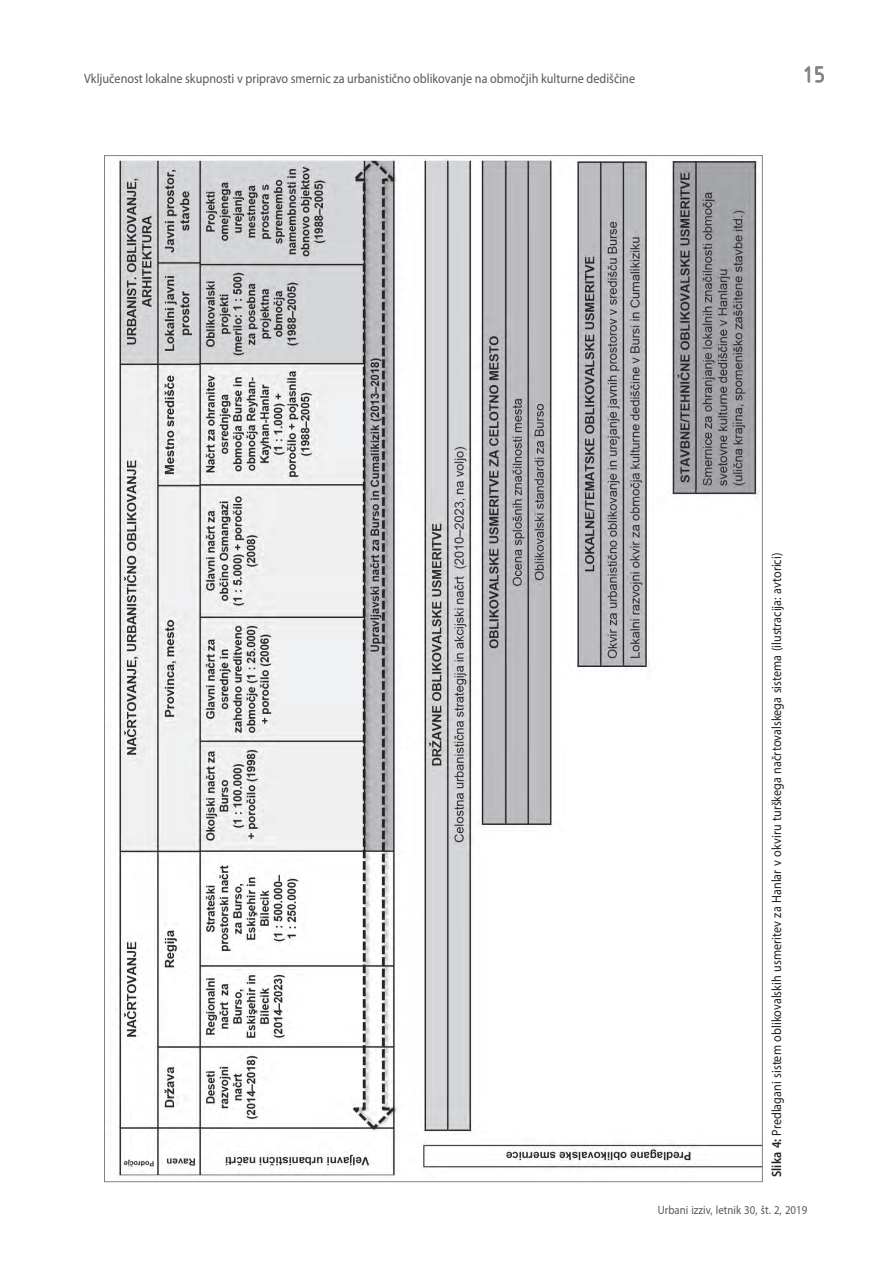
<style>
.page{position:relative;width:894px;height:1261px;background:#fff}
.page>*{position:absolute;margin:0;border:0;box-sizing:border-box;transform-origin:0 0}
.t1{font:24px "ISOCTEUR";color:#808285}
.t2{font:13.5px "Myriad Pro";color:#231f20;scale:.9 1}
.t3{font:13.5px "Myriad Pro";color:#57585a;scale:.9 1}
.t4{font:12px "Myriad Pro";color:#57585a;scale:.9 1}
.s1{font-weight:600}
</style>
<div class="page">
<svg style="left:804px;top:66px;width:20px;height:17px"></svg>
<img style="left:118px;top:158px;width:642px;height:1019px">
<p class="t3" style="left:84px;top:70px;width:613px">Vključenost lokalne skupnosti v pripravo smernic za urbanistično oblikovanje na območjih kulturne dediščine</p>
<h1 class="t1" style="left:799px;top:59px;width:31px">15</h1>
<p class="t2" style="left:768px;top:1177px;width:695px;rotate:-90deg"><span class="s1">Slika 4:</span> Predlagani sistem oblikovalskih usmeritev za Hanlar v okviru turškega načrtovalskega sistema (ilustracija: avtorici)</p>
<p class="t4" style="left:658px;top:1203px;width:168px">Urbani izziv, letnik 30, št. 2, 2019</p>
</div>
